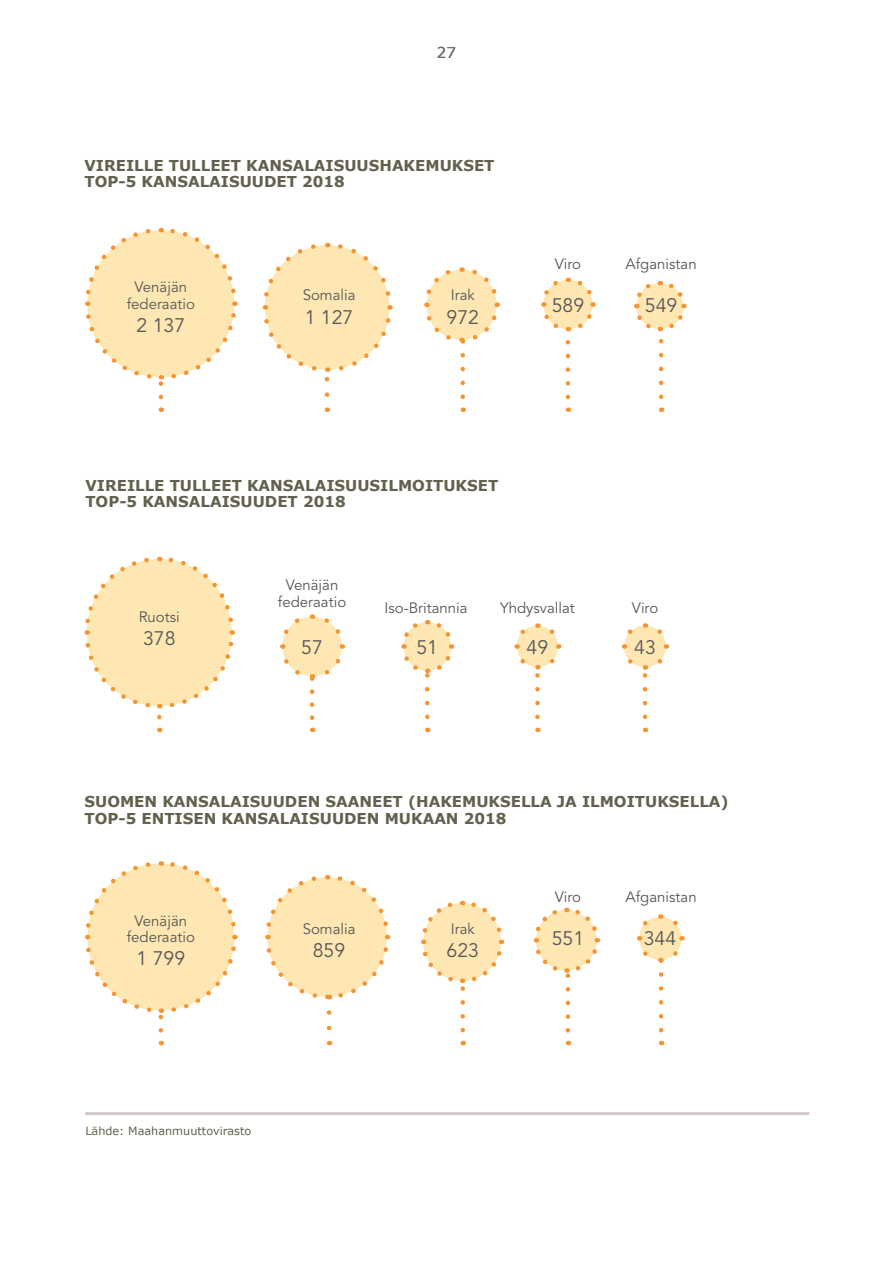
<style>
.page{position:relative;width:893px;height:1263px;background:#fff}
.page>*{position:absolute;margin:0;border:0;box-sizing:border-box;transform-origin:0 0}
.t1{font:19.5px "Avenir LT Std";color:#575756}
.t2{font:700 15px/16.5px "Verdana";color:#63614e}
.t3{font:15px/16.5px "Avenir LT Std";color:#575756;text-align:center}
.t4{font:15px "Verdana";color:#706f6f}
.t5{font:11.25px "Verdana";color:#63614e}
</style>
<div class="page">
<hr style="left:85px;top:1112px;width:724px;height:3px;background:#d4cbc8">
<svg style="left:85px;top:227px;width:153px;height:185px"></svg>
<div style="left:265px;top:245px;width:125px;height:125px;background:#ffe7b4;border-radius:50%"></div>
<svg style="left:337px;top:305px;width:56px;height:66px"></svg>
<svg style="left:327px;top:242px;width:64px;height:56px"></svg>
<svg style="left:262px;top:244px;width:57px;height:66px"></svg>
<svg style="left:264px;top:316px;width:65px;height:96px"></svg>
<svg style="left:424px;top:267px;width:76px;height:145px"></svg>
<svg style="left:541px;top:277px;width:55px;height:135px"></svg>
<svg style="left:634px;top:280px;width:53px;height:132px"></svg>
<svg style="left:84px;top:556px;width:151px;height:176px"></svg>
<svg style="left:280px;top:614px;width:65px;height:118px"></svg>
<svg style="left:401px;top:619px;width:54px;height:113px"></svg>
<svg style="left:514px;top:623px;width:48px;height:109px"></svg>
<svg style="left:621px;top:623px;width:49px;height:109px"></svg>
<svg style="left:85px;top:861px;width:153px;height:184px"></svg>
<svg style="left:421px;top:900px;width:84px;height:145px"></svg>
<svg style="left:533px;top:907px;width:67px;height:138px"></svg>
<svg style="left:637px;top:914px;width:48px;height:131px"></svg>
<svg style="left:327px;top:1012px;width:4px;height:19px"></svg>
<svg style="left:265px;top:875px;width:126px;height:125px"></svg>
<p class="t4" style="left:437px;top:43px;width:21px">27</p>
<p class="t2" style="left:84px;top:157px;width:412px">VIREILLE TULLEET KANSALAISUUSHAKEMUKSET<br>TOP-5 KANSALAISUUDET 2018</p>
<p class="t3" style="left:127px;top:279px;width:70px">Venäjän federaatio</p>
<h1 class="t1" style="left:136px;top:314px;width:50px">2 137</h1>
<p class="t3" style="left:303px;top:287px;width:54px">Somalia</p>
<h1 class="t1" style="left:305px;top:306px;width:50px">1 127</h1>
<p class="t3" style="left:451px;top:287px;width:25px">Irak</p>
<h1 class="t1" style="left:446px;top:306px;width:34px">972</h1>
<p class="t3" style="left:555px;top:256px;width:28px">Viro</p>
<p class="t3" style="left:626px;top:256px;width:73px">Afganistan</p>
<h1 class="t1" style="left:552px;top:294px;width:34px">589</h1>
<h1 class="t1" style="left:645px;top:294px;width:34px">549</h1>
<p class="t2" style="left:85px;top:477px;width:414px">VIREILLE TULLEET KANSALAISUUSILMOITUKSET<br>TOP-5 KANSALAISUUDET 2018</p>
<p class="t3" style="left:139px;top:609px;width:43px">Ruotsi</p>
<h1 class="t1" style="left:143px;top:627px;width:34px">378</h1>
<p class="t3" style="left:278px;top:577px;width:70px">Venäjän federaatio</p>
<p class="t3" style="left:384px;top:600px;width:85px">Iso-Britannia</p>
<p class="t3" style="left:500px;top:600px;width:76px">Yhdysvallat</p>
<p class="t3" style="left:632px;top:600px;width:28px">Viro</p>
<h1 class="t1" style="left:301px;top:636px;width:23px">57</h1>
<h1 class="t1" style="left:416px;top:636px;width:23px">51</h1>
<h1 class="t1" style="left:527px;top:636px;width:23px">49</h1>
<h1 class="t1" style="left:634px;top:636px;width:23px">43</h1>
<p class="t2" style="left:84px;top:793px;width:646px">SUOMEN KANSALAISUUDEN SAANEET (HAKEMUKSELLA JA ILMOITUKSELLA)<br>TOP-5 ENTISEN KANSALAISUUDEN MUKAAN 2018</p>
<p class="t3" style="left:127px;top:912px;width:70px">Venäjän federaatio</p>
<h1 class="t1" style="left:136px;top:947px;width:50px">1 799</h1>
<p class="t3" style="left:303px;top:921px;width:54px">Somalia</p>
<h1 class="t1" style="left:313px;top:939px;width:34px">859</h1>
<p class="t5" style="left:85px;top:1124px;width:167px">Lähde: Maahanmuuttovirasto</p>
<p class="t3" style="left:451px;top:921px;width:25px">Irak</p>
<h1 class="t1" style="left:446px;top:939px;width:34px">623</h1>
<p class="t3" style="left:555px;top:889px;width:28px">Viro</p>
<p class="t3" style="left:626px;top:889px;width:73px">Afganistan</p>
<h1 class="t1" style="left:552px;top:927px;width:34px">551</h1>
<h1 class="t1" style="left:644px;top:927px;width:34px">344</h1>
</div>
